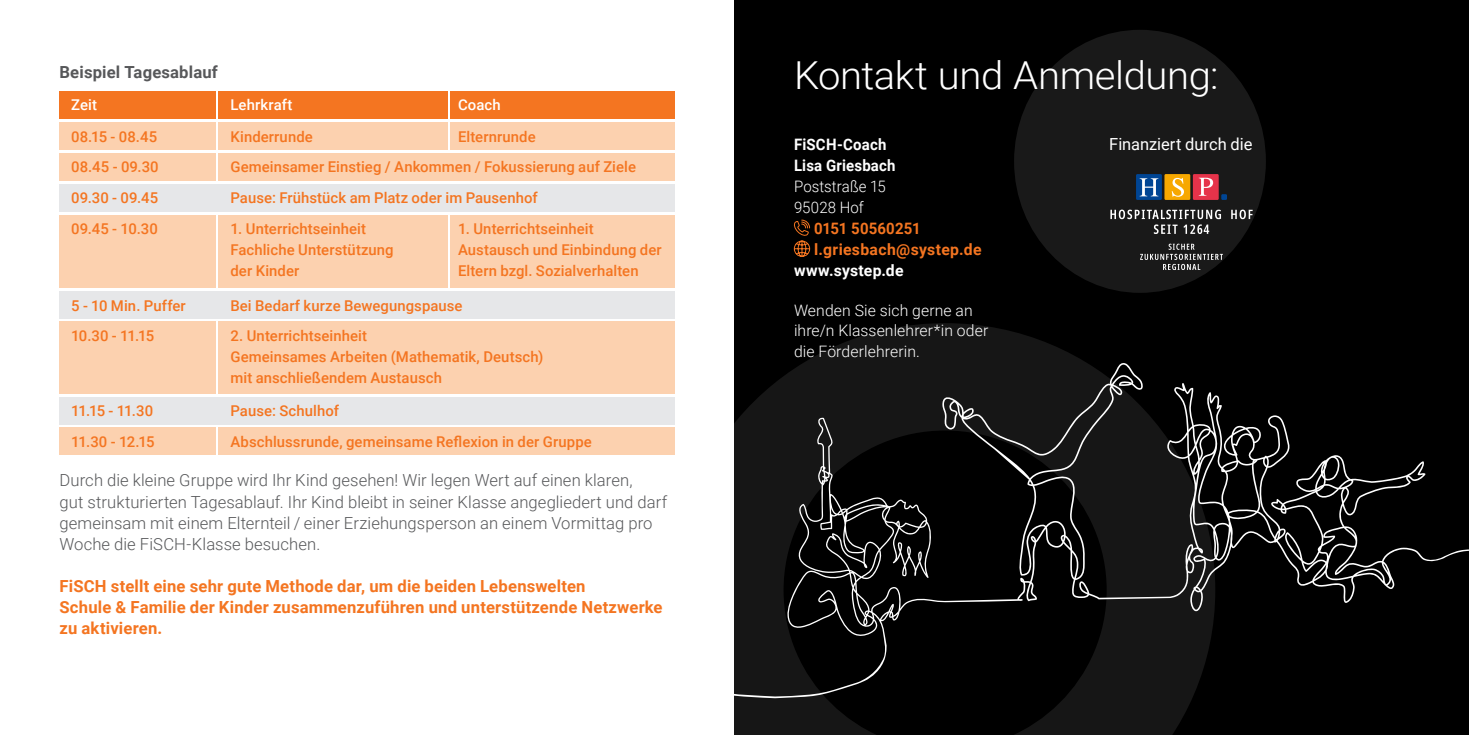
<style>
.page{position:relative;width:1469px;height:735px;background:#fff}
.page>*{position:absolute;margin:0;border:0;box-sizing:border-box;transform-origin:0 0}
.t1{font:300 38.5px "Roboto";letter-spacing:-.01em;color:#fff;scale:1.04 1}
.t2{font:300 16.62px/21px "Roboto";letter-spacing:.005em;color:#57585a}
.t3{font:700 16.62px/21px "Roboto";letter-spacing:.01em;color:#f47521}
.t4{font:700 16.62px "Roboto";letter-spacing:.01em;color:#57585a}
.t5{font:16.62px "Roboto";color:#fff}
.t6{font:300 15.75px "Roboto";letter-spacing:.005em;color:#fff}
.t7{font:700 15.75px "Roboto";letter-spacing:.01em;color:#fff;scale:.95 1}
.t8{font:700 15.75px "Roboto";letter-spacing:.015em;color:#f47521}
.t9{font:300 15.75px "Roboto";letter-spacing:.005em;color:#fff;scale:.95 1}
.t10{font:700 15.75px "Roboto";letter-spacing:.01em;color:#fff}
.t11{font:700 15.75px "Roboto";letter-spacing:.015em;color:#f47521;scale:.95 1}
.t12{font:500 14.88px "Roboto";letter-spacing:.005em;color:#f47521}
.t13{font:500 14.88px "Roboto";letter-spacing:.01em;color:#fff}
</style>
<div class="page">
<div style="left:60px;top:215px;width:156px;height:72px;background:#fcd1af"></div>
<div style="left:734px;top:0;width:734px;height:734px;background:#000"></div>
<svg style="left:734px;top:323px;width:459px;height:411px"></svg>
<div style="left:1014px;top:30px;width:251px;height:263px;background:#191919;border-radius:50%"></div>
<svg style="left:793px;top:219px;width:17px;height:38px"></svg>
<svg style="left:734px;top:362px;width:734px;height:335px"></svg>
<div style="left:60px;top:91px;width:156px;height:28px;background:#f47521"></div>
<div style="left:218px;top:91px;width:230px;height:28px;background:#f47521"></div>
<div style="left:450px;top:91px;width:225px;height:28px;background:#f47521"></div>
<div style="left:60px;top:122px;width:156px;height:28px;background:#fcd1af"></div>
<div style="left:60px;top:153px;width:156px;height:28px;background:#fcd1af"></div>
<div style="left:60px;top:184px;width:615px;height:28px;background:#e6e7e9"></div>
<div style="left:60px;top:291px;width:615px;height:27px;background:#e6e7e9"></div>
<div style="left:60px;top:321px;width:156px;height:73px;background:#fcd1af"></div>
<div style="left:60px;top:427px;width:156px;height:28px;background:#fcd1af"></div>
<div style="left:218px;top:122px;width:230px;height:28px;background:#fcd1af"></div>
<div style="left:218px;top:153px;width:457px;height:28px;background:#fcd1af"></div>
<div style="left:218px;top:215px;width:230px;height:72px;background:#fcd1af"></div>
<div style="left:218px;top:321px;width:457px;height:73px;background:#fcd1af"></div>
<div style="left:218px;top:427px;width:457px;height:28px;background:#fcd1af"></div>
<div style="left:450px;top:122px;width:225px;height:28px;background:#fcd1af"></div>
<div style="left:450px;top:215px;width:225px;height:72px;background:#fcd1af"></div>
<svg style="left:1140px;top:243px;width:82px;height:27px"></svg>
<div style="left:1136px;top:174px;width:25px;height:26px;background:#004594"></div>
<div style="left:1164px;top:174px;width:26px;height:26px;background:#f7a800"></div>
<div style="left:1192px;top:174px;width:26px;height:26px;background:#e6334a"></div>
<svg style="left:1139px;top:178px;width:19px;height:18px"></svg>
<svg style="left:1198px;top:178px;width:15px;height:18px"></svg>
<svg style="left:1171px;top:178px;width:12px;height:19px"></svg>
<svg style="left:1221px;top:194px;width:5px;height:6px"></svg>
<svg style="left:1231px;top:209px;width:21px;height:10px"></svg>
<svg style="left:1110px;top:209px;width:111px;height:25px"></svg>
<div style="left:60px;top:396px;width:615px;height:28px;background:#e6e7e9"></div>
<p class="t4" style="left:60px;top:61px;width:160px">Beispiel Tagesablauf</p>
<p class="t13" style="left:71px;top:94px;width:27px">Zeit</p>
<p class="t13" style="left:230px;top:94px;width:63px">Lehrkraft</p>
<p class="t13" style="left:458px;top:94px;width:44px">Coach</p>
<p class="t12" style="left:71px;top:126px;width:87px">08.15 - 08.45</p>
<p class="t12" style="left:230px;top:126px;width:84px">Kinderrunde</p>
<p class="t12" style="left:458px;top:126px;width:79px">Elternrunde</p>
<p class="t12" style="left:71px;top:156px;width:89px">08.45 - 09.30</p>
<p class="t12" style="left:230px;top:156px;width:407px">Gemeinsamer Einstieg / Ankommen / Fokussierung auf Ziele</p>
<p class="t12" style="left:71px;top:187px;width:89px">09.30 - 09.45</p>
<p class="t12" style="left:230px;top:187px;width:309px">Pause: Frühstück am Platz oder im Pausenhof</p>
<p class="t12" style="left:71px;top:218px;width:88px">09.45 - 10.30</p>
<p class="t12" style="left:230px;top:218px;width:137px">1. Unterrichtseinheit</p>
<p class="t12" style="left:458px;top:218px;width:137px">1. Unterrichtseinheit</p>
<p class="t12" style="left:230px;top:239px;width:165px">Fachliche Unterstützung</p>
<p class="t12" style="left:458px;top:239px;width:205px">Austausch und Einbindung der</p>
<p class="t12" style="left:230px;top:260px;width:70px">der Kinder</p>
<p class="t12" style="left:458px;top:260px;width:182px">Eltern bzgl. Sozialverhalten</p>
<p class="t12" style="left:71px;top:295px;width:116px">5 - 10 Min. Puffer</p>
<p class="t12" style="left:230px;top:295px;width:233px">Bei Bedarf kurze Bewegungspause</p>
<p class="t12" style="left:71px;top:324px;width:85px">10.30 - 11.15</p>
<p class="t12" style="left:230px;top:324px;width:138px">2. Unterrichtseinheit</p>
<p class="t12" style="left:230px;top:345px;width:314px">Gemeinsames Arbeiten (Mathematik, Deutsch)</p>
<p class="t12" style="left:230px;top:366px;width:213px">mit anschließendem Austausch</p>
<p class="t12" style="left:71px;top:400px;width:84px">11.15 - 11.30</p>
<p class="t12" style="left:230px;top:400px;width:110px">Pause: Schulhof</p>
<p class="t12" style="left:71px;top:430px;width:85px">11.30 - 12.15</p>
<p class="t12" style="left:230px;top:430px;width:363px">Abschlussrunde, gemeinsame Reflexion in der Gruppe</p>
<p class="t2" style="left:60px;top:469px;width:574px">Durch die kleine Gruppe wird Ihr Kind gesehen! Wir legen Wert auf einen klaren,</p>
<p class="t2" style="left:60px;top:490px;width:609px">gut strukturierten Tagesablauf. Ihr Kind bleibt in seiner Klasse angegliedert und darf gemeinsam mit einem Elternteil / einer Erziehungsperson an einem Vormittag pro<br>Woche die FiSCH-Klasse besuchen.</p>
<p class="t3" style="left:60px;top:574px;width:527px">FiSCH stellt eine sehr gute Methode dar, um die beiden Lebenswelten</p>
<p class="t3" style="left:60px;top:595px;width:604px">Schule &amp; Familie der Kinder zusammenzuführen und unterstützende Netzwerke zu aktivieren.</p>
<p class="t1" style="left:794px;top:48px;width:410px">Kontakt und Anmeldung:</p>
<p class="t7" style="left:794px;top:133px;width:99px">FiSCH-Coach</p>
<p class="t5" style="left:1109px;top:132px;width:145px">Finanziert durch die</p>
<p class="t7" style="left:794px;top:154px;width:108px">Lisa Griesbach</p>
<p class="t9" style="left:794px;top:175px;width:98px">Poststraße 15</p>
<p class="t9" style="left:794px;top:196px;width:75px">95028 Hof</p>
<p class="t11" style="left:814px;top:217px;width:114px">0151 50560251</p>
<p class="t8" style="left:814px;top:238px;width:169px">l.griesbach@systep.de</p>
<p class="t10" style="left:794px;top:259px;width:111px">www.systep.de</p>
<p class="t6" style="left:794px;top:299px;width:180px">Wenden Sie sich gerne an</p>
<p class="t6" style="left:794px;top:319px;width:196px">ihre/n Klassenlehrer*in oder</p>
<p class="t6" style="left:794px;top:340px;width:127px">die Förderlehrerin.</p>
</div>
